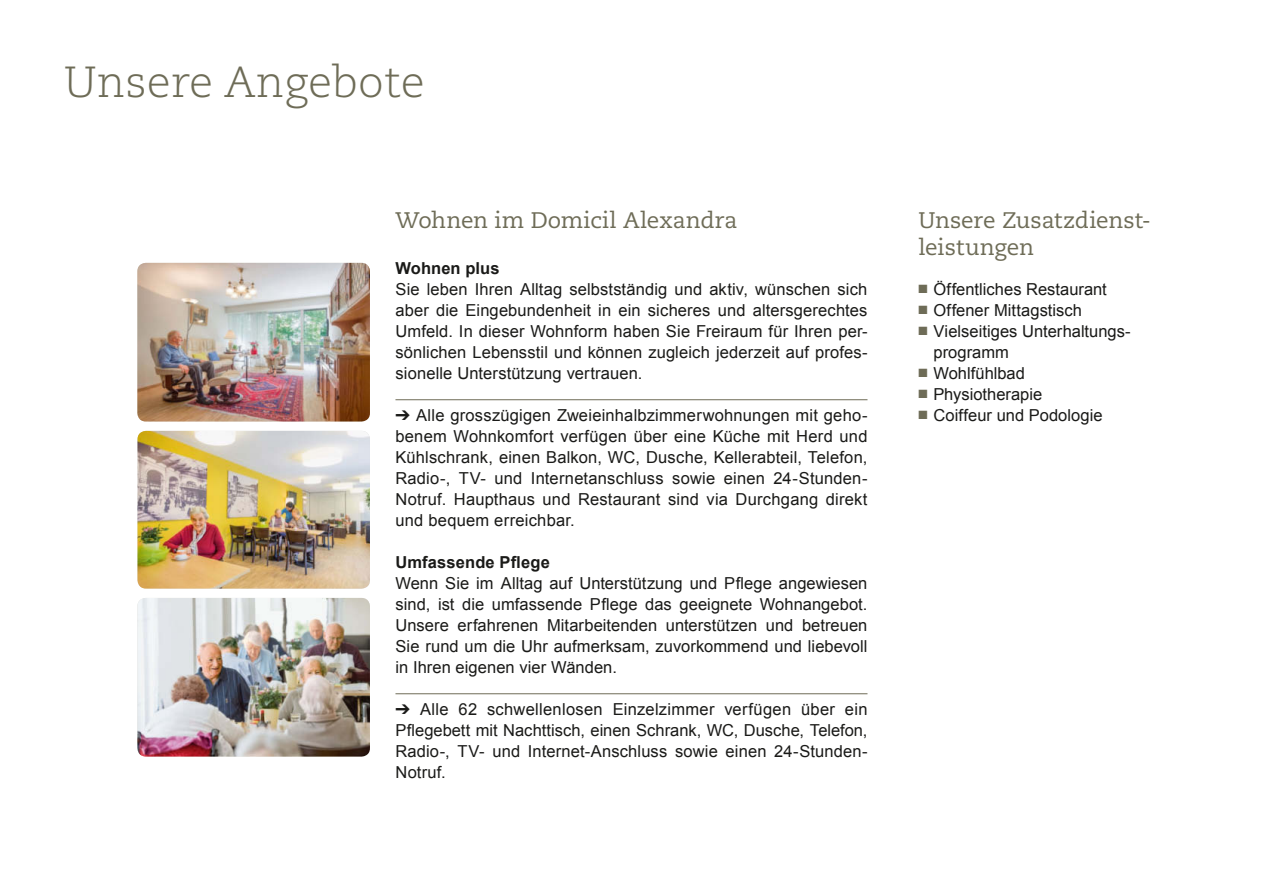
<style>
.page{position:relative;width:1263px;height:893px;background:#fff}
.page>*{position:absolute;margin:0;border:0;box-sizing:border-box;transform-origin:0 0}
.t1{font:300 43.5px "Caecilia LT Std";letter-spacing:.01em;color:#6e6c57}
.t2{font:22.5px/27px "Caecilia LT Std";letter-spacing:-.005em;color:#6e6c57}
.t3{font:16.5px/21px "Arial";letter-spacing:.005em;color:#1a1a18;text-align:justify}
.t4{font:700 16.5px "Arial";letter-spacing:.005em;color:#1a1a18}
.s1{color:#6e6c57}
</style>
<div class="page">
<hr style="left:395px;top:399px;width:472px;height:1px;background:#6e6c57">
<hr style="left:395px;top:693px;width:472px;height:1px;background:#6e6c57">
<img style="left:137px;top:431px;width:233px;height:158px">
<img style="left:137px;top:263px;width:233px;height:158px">
<img style="left:137px;top:598px;width:233px;height:159px">
<h1 class="t1" style="left:64px;top:57px;width:362px">Unsere Angebote</h1>
<h2 class="t2" style="left:395px;top:207px;width:343px">Wohnen im Domicil Alexandra</h2>
<p class="t4" style="left:395px;top:257px;width:106px">Wohnen plus</p>
<p class="t3" style="left:395px;top:278px;width:473px">Sie leben Ihren Alltag selbstständig und aktiv, wünschen sich aber die Eingebundenheit in ein sicheres und altersgerechtes Umfeld. In dieser Wohnform haben Sie Freiraum für Ihren per&shy;sönlichen Lebensstil und können zugleich jederzeit auf profes&shy;sionelle Unterstützung vertrauen.</p>
<p class="t3" style="left:395px;top:404px;width:473px">➔ Alle grosszügigen Zweieinhalbzimmerwohnungen mit geho&shy;benem Wohnkomfort verfügen über eine Küche mit Herd und Kühlschrank, einen Balkon, WC, Dusche, Kellerabteil, Telefon, Radio-, TV- und Internetanschluss sowie einen 24-Stunden-Notruf. Haupthaus und Restaurant sind via Durchgang direkt und bequem erreichbar.</p>
<p class="t4" style="left:395px;top:551px;width:156px">Umfassende Pflege</p>
<p class="t3" style="left:395px;top:572px;width:473px">Wenn Sie im Alltag auf Unterstützung und Pflege angewiesen sind, ist die umfassende Pflege das geeignete Wohnangebot.<br>Unsere erfahrenen Mitarbeitenden unterstützen und betreuen Sie rund um die Uhr aufmerksam, zuvorkommend und liebevoll in Ihren eigenen vier Wänden.</p>
<p class="t3" style="left:395px;top:698px;width:473px">➔ Alle 62 schwellenlosen Einzelzimmer verfügen über ein Pflegebett mit Nachttisch, einen Schrank, WC, Dusche, Telefon, Radio-, TV- und Internet-Anschluss sowie einen 24-Stunden-Notruf.</p>
<h2 class="t2" style="left:918px;top:207px;width:234px">Unsere Zusatzdienst&shy;leistungen</h2>
<p class="t3" style="left:918px;top:278px;width:190px"><span class="s1">■</span> Öffentliches Restaurant</p>
<p class="t3" style="left:918px;top:299px;width:165px"><span class="s1">■</span> Offener Mittagstisch</p>
<p class="t3" style="left:933px;top:320px;width:199px;text-indent:-15px"><span class="s1">■</span> Vielseitiges Unterhaltungs&shy;programm</p>
<p class="t3" style="left:918px;top:362px;width:108px"><span class="s1">■</span> Wohlfühlbad</p>
<p class="t3" style="left:918px;top:383px;width:125px"><span class="s1">■</span> Physiotherapie</p>
<p class="t3" style="left:918px;top:404px;width:186px"><span class="s1">■</span> Coiffeur und Podologie</p>
</div>
